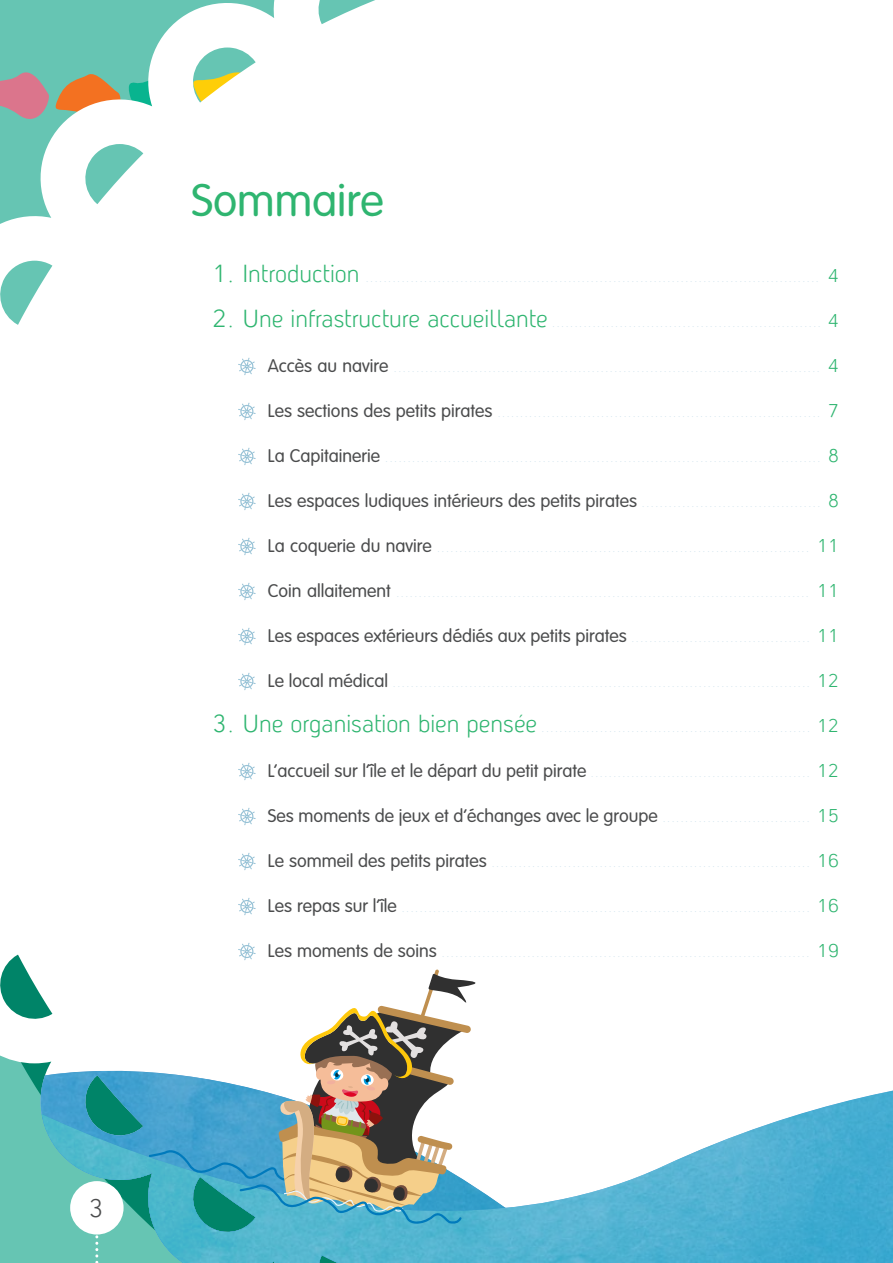
<style>
.page{position:relative;width:893px;height:1263px;background:#fff}
.page>*{position:absolute;margin:0;border:0;box-sizing:border-box;transform-origin:0 0}
.t1{font:300 45px "VAG Rounded Std";color:#2fb570}
.t2{font:24.75px "Antagometrica BT Light";color:#4b4c4d}
.t3{font:24px "Antagometrica BT Light";color:#2fb570}
.t4{font:300 18px "VAG Rounded Std";color:#4b4c4d}
.t5{font:300 9px "VAG Rounded Std";color:#c6dde9}
.s1{font-family:"Antagometrica BT Light";font-weight:400;font-size:18px;color:#2fb570}
.s2{font-size:18px;color:#4b4c4d}
.s3{font-size:9px;color:#c6dde9}
.s4{font-family:"Antagometrica BT Light";font-weight:400;color:#2fb570}
</style>
<div class="page">
<svg style="left:0;top:0;width:375px;height:1263px"></svg>
<svg style="left:23px;top:1037px;width:34px;height:226px;fill:#66c5b3"></svg>
<img style="left:42px;top:1090px;width:851px;height:173px">
<svg style="left:238px;top:358px;width:18px;height:17px"></svg>
<svg style="left:238px;top:403px;width:18px;height:17px"></svg>
<svg style="left:238px;top:448px;width:18px;height:17px"></svg>
<svg style="left:238px;top:493px;width:18px;height:17px"></svg>
<svg style="left:238px;top:538px;width:18px;height:17px"></svg>
<svg style="left:238px;top:583px;width:18px;height:17px"></svg>
<svg style="left:238px;top:628px;width:18px;height:17px"></svg>
<svg style="left:238px;top:673px;width:18px;height:17px"></svg>
<svg style="left:238px;top:763px;width:18px;height:17px"></svg>
<svg style="left:238px;top:808px;width:18px;height:17px"></svg>
<svg style="left:238px;top:853px;width:18px;height:17px"></svg>
<svg style="left:57px;top:880px;width:499px;height:383px"></svg>
<div style="left:0;top:1127px;width:13px;height:136px;background:#66c5b3"></div>
<p class="t1" style="left:191px;top:174px;width:194px">Sommaire</p>
<p class="t3" style="left:213px;top:259px;width:148px">1. Introduction</p>
<p class="t5" style="left:366px;top:274px;width:474px">..................................................................................................... <span class="s1">4</span></p>
<p class="t3" style="left:213px;top:304px;width:337px">2. Une infrastructure accueillante</p>
<p class="t5" style="left:553px;top:319px;width:288px">............................................................ <span class="s1">4</span></p>
<p class="t5" style="left:268px;top:364px;width:573px"><span class="s2">Accès au navire</span> ............................................................................................... <span class="s1">4</span></p>
<p class="t5" style="left:268px;top:409px;width:573px"><span class="s2">Les sections des petits pirates</span> ........................................................................ <span class="s1">7</span></p>
<p class="t5" style="left:268px;top:454px;width:573px"><span class="s2">La Capitainerie</span> ................................................................................................. <span class="s1">8</span></p>
<p class="t4" style="left:268px;top:491px;width:573px">Les espaces ludiques intérieurs des petits pirates <span class="s3">........................................</span> <span class="s4">8</span></p>
<p class="t5" style="left:268px;top:544px;width:573px"><span class="s2">La coquerie du navire</span> ................................................................................... <span class="s1">11</span></p>
<p class="t5" style="left:268px;top:589px;width:573px"><span class="s2">Coin allaitement</span> ............................................................................................ <span class="s1">11</span></p>
<p class="t4" style="left:268px;top:626px;width:573px">Les espaces extérieurs dédiés aux petits pirates <span class="s3">........................................</span> <span class="s4">11</span></p>
<p class="t5" style="left:268px;top:679px;width:573px"><span class="s2">Le local médical</span> ............................................................................................. <span class="s1">12</span></p>
<p class="t3" style="left:213px;top:709px;width:326px">3. Une organisation bien pensée</p>
<p class="t5" style="left:542px;top:724px;width:299px">............................................................ <span class="s1">12</span></p>
<p class="t5" style="left:268px;top:769px;width:573px"><span class="s2">L’accueil sur l’île et le départ du petit pirate</span> ................................................. <span class="s1">12</span></p>
<p class="t4" style="left:268px;top:806px;width:573px">Ses moments de jeux et d’échanges avec le groupe <span class="s3">.................................</span> <span class="s4">15</span></p>
<p class="t5" style="left:268px;top:859px;width:573px"><span class="s2">Le sommeil des petits pirates</span> ....................................................................... <span class="s1">16</span></p>
<p class="t5" style="left:268px;top:904px;width:573px"><span class="s2">Les repas sur l’île</span> ........................................................................................... <span class="s1">16</span></p>
<p class="t5" style="left:268px;top:949px;width:573px"><span class="s2">Les moments de soins</span> .................................................................................. <span class="s1">19</span></p>
<p class="t2" style="left:89px;top:1193px;width:16px">3</p>
</div>
